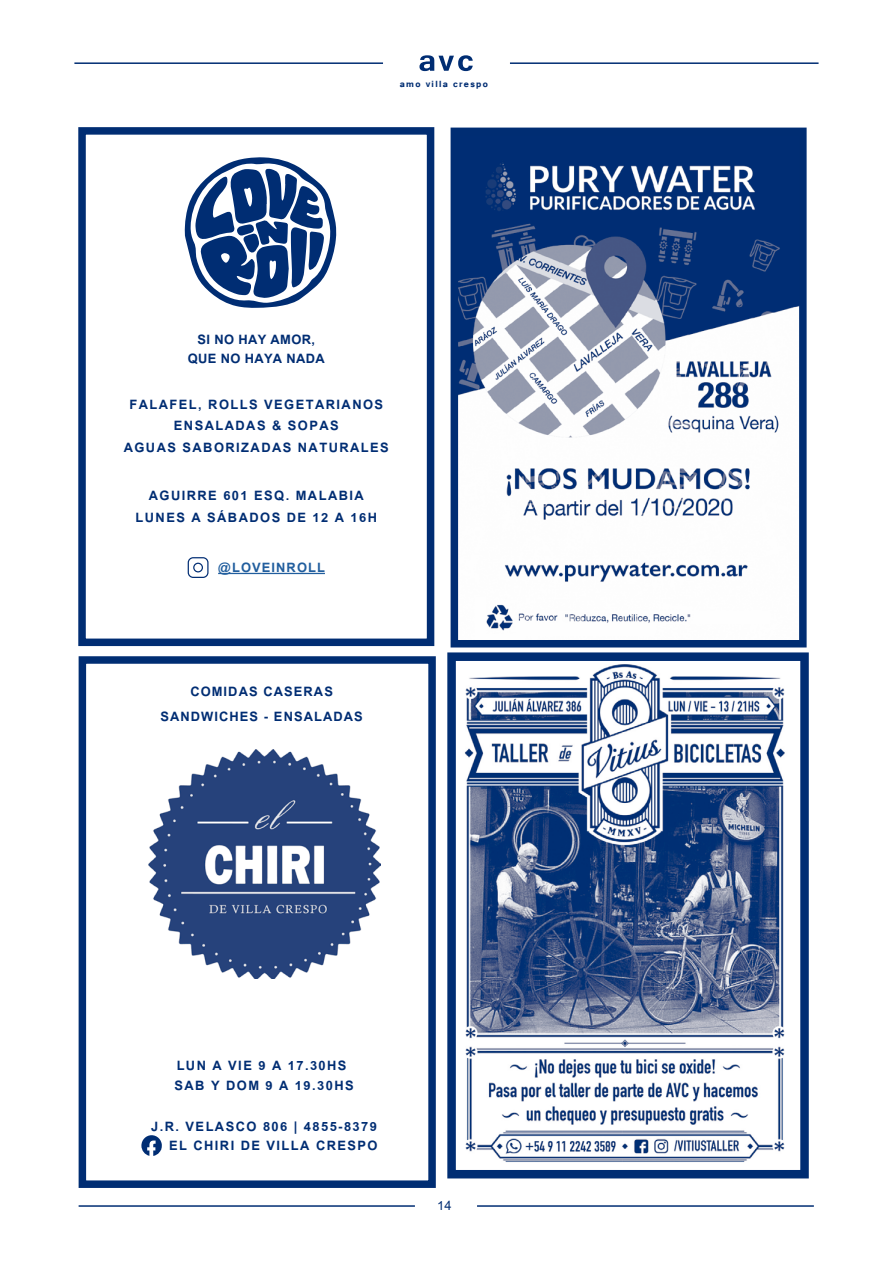
<style>
.page{position:relative;width:893px;height:1263px;background:#fff}
.page>*{position:absolute;margin:0;border:0;box-sizing:border-box;transform-origin:0 0}
.t1{font:700 18px/21.6px "Utsaah";letter-spacing:.08em;color:#002d73;text-align:center}
.t2{font:700 18px/25.2px "Utsaah";letter-spacing:.06em;color:#002d73;text-align:center}
.t3{font:700 18px/18.6px "Utsaah";letter-spacing:.02em;color:#002d73;text-align:center}
.t4{font:700 18px "Utsaah";letter-spacing:.06em;color:#215e9e}
.t5{font:18px "Utsaah";color:#002d73}
.t6{font:700 11.1px "Tunga";letter-spacing:.12em;color:#002d73}
</style>
<div class="page">
<hr style="left:79px;top:1205px;width:336px;height:2px;background:#002d73">
<hr style="left:477px;top:1205px;width:337px;height:2px;background:#002d73">
<svg style="left:419px;top:55px;width:54px;height:16px"></svg>
<hr style="left:74px;top:62px;width:309px;height:2px;background:#002d73">
<hr style="left:510px;top:62px;width:309px;height:2px;background:#002d73">
<img style="left:460px;top:137px;width:338px;height:494px">
<div style="left:451px;top:128px;width:356px;height:519px;border:8px solid #002d73"></div>
<hr style="left:218px;top:573px;width:107px;height:1px;background:#215e9e">
<svg style="left:188px;top:557px;width:21px;height:21px"></svg>
<div style="left:78px;top:127px;width:356px;height:519px;border:8px solid #002d73"></div>
<img style="left:464px;top:664px;width:321px;height:498px">
<div style="left:447px;top:652px;width:362px;height:526px;border:9px solid #002d73"></div>
<svg style="left:185px;top:157px;width:151px;height:151px"></svg>
<div style="left:79px;top:656px;width:357px;height:532px;border:8px solid #002d73"></div>
<img style="left:148px;top:750px;width:233px;height:229px">
<svg style="left:141px;top:1135px;width:21px;height:21px"></svg>
<p class="t6" style="left:400px;top:77px;width:90px">amo villa crespo</p>
<p class="t3" style="left:188px;top:331px;width:139px">SI NO HAY AMOR,<br>QUE NO HAYA NADA</p>
<p class="t1" style="left:124px;top:394px;width:267px">FALAFEL, ROLLS VEGETARIANOS<br>ENSALADAS &amp; SOPAS<br>AGUAS SABORIZADAS NATURALES</p>
<p class="t1" style="left:136px;top:486px;width:243px">AGUIRRE 601 ESQ. MALABIA<br>LUNES A SÁBADOS DE 12 A 16H</p>
<p class="t4" style="left:218px;top:559px;width:108px">@LOVEINROLL</p>
<p class="t2" style="left:160px;top:679px;width:204px">COMIDAS CASERAS<br>SANDWICHES - ENSALADAS</p>
<p class="t1" style="left:175px;top:1057px;width:181px;line-height:19.2px;text-align:left">LUN A VIE 9 A 17.30HS<br>SAB Y DOM 9 A 19.30HS</p>
<p class="t1" style="left:151px;top:1118px;width:228px;line-height:19.2px">J.R. VELASCO 806 | 4855-8379 : EL CHIRI DE VILLA CRESPO</p>
<p class="t5" style="left:437px;top:1197px;width:16px">14</p>
</div>
